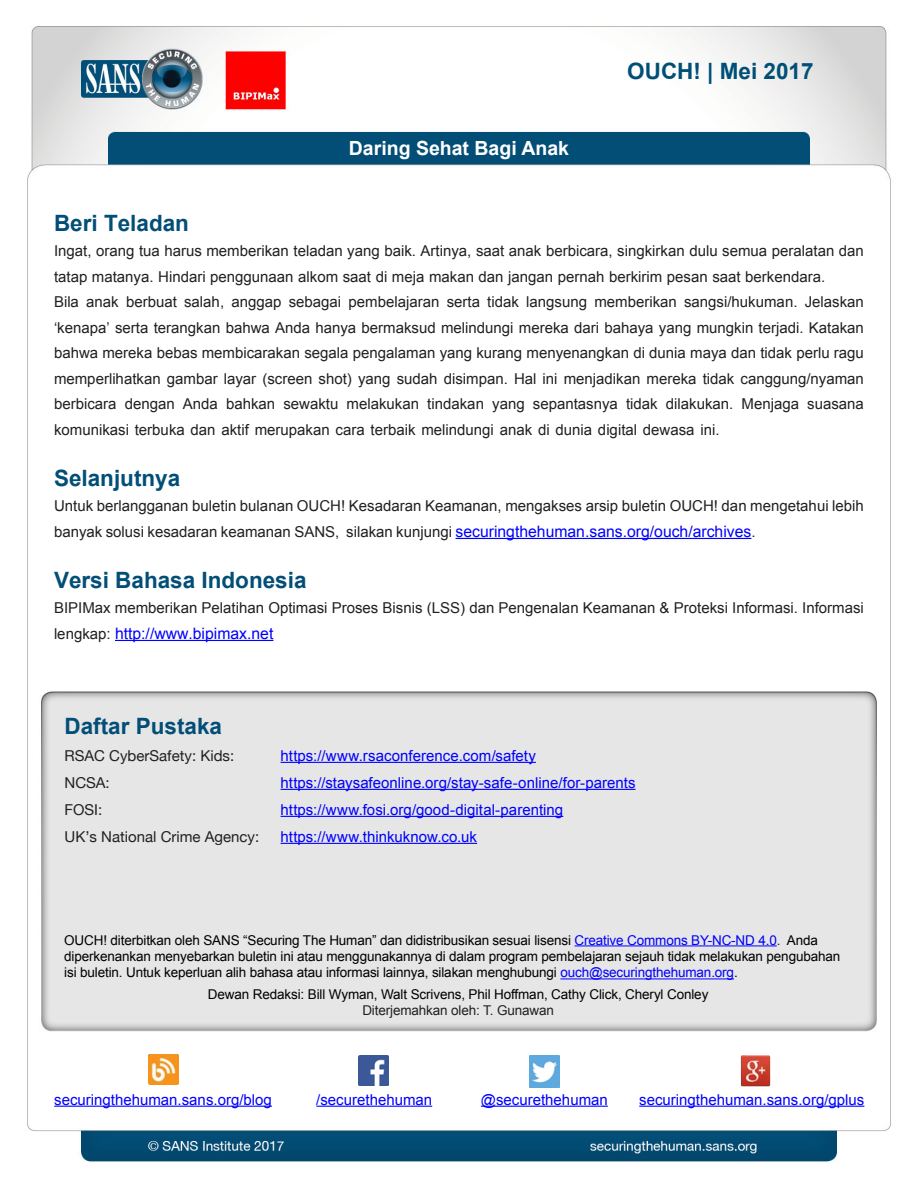
<style>
.page{position:relative;width:918px;height:1188px;background:#fff}
.page>*{position:absolute;margin:0;border:0;box-sizing:border-box;transform-origin:0 0}
.MainText{font:700 22.5px "Arial";color:#024e77}
.t1{font:700 22.5px "Arial";color:#004f77}
.t2{font:700 19.5px "Arial";color:#fff}
.MainText-2{font:15.75px "Arial";color:#00f}
.MainText-3{font:15px/25.5px "Arial";color:#231f20}
.t3{font:15px "Arial";color:#00f}
.t4{font:15px "Helvetica Neue";color:#231f20}
.t5{font:13.5px/16.5px "Arial";letter-spacing:-.01em;color:#000}
.t6{font:13.5px "Arial";letter-spacing:-.01em;color:#231f20}
.s1{font-size:15.75px;color:#00f}
.s2{font-size:15px;color:#231f20}
.s3{color:#00f}
.s4{color:#231f20}
</style>
<div class="page">
<img style="left:27px;top:26px;width:864px;height:1136px">
<hr style="left:456px;top:538px;width:295px;height:1px;background:#00f">
<hr style="left:115px;top:640px;width:158px;height:1px;background:#00f">
<hr style="left:575px;top:945px;width:202px;height:1px;background:#00f">
<hr style="left:560px;top:978px;width:174px;height:1px;background:#00f">
<hr style="left:281px;top:762px;width:255px;height:1px;background:#00f">
<hr style="left:281px;top:789px;width:355px;height:1px;background:#00f">
<hr style="left:281px;top:816px;width:282px;height:1px;background:#00f">
<hr style="left:281px;top:843px;width:196px;height:1px;background:#00f">
<img style="left:148px;top:1054px;width:30px;height:30px">
<hr style="left:54px;top:1106px;width:218px;height:1px;background:#00f">
<img style="left:359px;top:1055px;width:30px;height:30px">
<hr style="left:316px;top:1106px;width:116px;height:1px;background:#00f">
<img style="left:530px;top:1055px;width:30px;height:32px">
<hr style="left:481px;top:1106px;width:127px;height:1px;background:#00f">
<img style="left:741px;top:1054px;width:30px;height:32px">
<hr style="left:639px;top:1106px;width:225px;height:1px;background:#00f">
<h2 class="t2" style="left:349px;top:136px;width:222px">Daring Sehat Bagi Anak</h2>
<h1 class="t1" style="left:627px;top:56px;width:188px">OUCH! | Mei 2017</h1>
<p class="MainText" style="left:54px;top:208px;width:137px">Beri Teladan</p>
<p class="MainText-3" style="left:54px;top:238px;width:811px">Ingat, orang tua harus memberikan teladan yang baik. Artinya, saat anak berbicara, singkirkan dulu semua peralatan dan tatap matanya. Hindari penggunaan alkom saat di meja makan dan jangan pernah berkirim pesan saat berkendara.</p>
<p class="MainText-3" style="left:805px;top:289px;width:61px">Jelaskan</p>
<p class="MainText-3" style="left:684px;top:289px;width:115px">sangsi/hukuman.</p>
<p class="MainText-3" style="left:54px;top:289px;width:27px">Bila</p>
<p class="MainText-3" style="left:54px;top:315px;width:811px">‘kenapa’ serta terangkan bahwa Anda hanya bermaksud melindungi mereka dari bahaya yang mungkin terjadi. Katakan</p>
<p class="MainText-3" style="left:54px;top:340px;width:811px">bahwa mereka bebas membicarakan segala pengalaman yang kurang menyenangkan di dunia maya dan tidak perlu ragu</p>
<p class="MainText-3" style="left:54px;top:366px;width:811px">memperlihatkan gambar layar (screen shot) yang sudah disimpan. Hal ini menjadikan mereka tidak canggung/nyaman</p>
<p class="MainText-3" style="left:807px;top:391px;width:58px">suasana</p>
<p class="MainText-3" style="left:86px;top:289px;width:34px">anak</p>
<p class="MainText-3" style="left:126px;top:289px;width:52px">berbuat</p>
<p class="MainText-3" style="left:184px;top:289px;width:42px">salah,</p>
<p class="MainText-3" style="left:289px;top:289px;width:54px">sebagai</p>
<p class="MainText-3" style="left:349px;top:289px;width:92px">pembelajaran</p>
<p class="MainText-3" style="left:487px;top:289px;width:33px">tidak</p>
<p class="MainText-3" style="left:526px;top:289px;width:62px">langsung</p>
<p class="MainText-3" style="left:594px;top:289px;width:84px">memberikan</p>
<p class="MainText-3" style="left:447px;top:289px;width:35px">serta</p>
<p class="MainText-3" style="left:231px;top:289px;width:52px">anggap</p>
<p class="MainText-3" style="left:54px;top:391px;width:667px">berbicara<br>komunikasi terbuka dan aktif merupakan cara terbaik melindungi anak di dunia digital dewasa ini.</p>
<p class="MainText" style="left:54px;top:463px;width:128px">Selanjutnya</p>
<p class="MainText-3" style="left:54px;top:493px;width:811px">Untuk berlangganan buletin bulanan OUCH! Kesadaran Keamanan, mengakses arsip buletin OUCH! dan mengetahui lebih banyak solusi kesadaran keamanan SANS, silakan kunjungi <span class="s1">securingthehuman.sans.org/ouch/archives</span>.</p>
<p class="MainText" style="left:54px;top:565px;width:254px">Versi Bahasa Indonesia</p>
<p class="MainText-3" style="left:54px;top:595px;width:811px">BIPIMax memberikan Pelatihan Optimasi Proses Bisnis (LSS) dan Pengenalan Keamanan &amp; Proteksi Informasi. Informasi</p>
<p class="MainText-2" style="left:54px;top:623px;width:221px"><span class="s2">lengkap:</span> http://www.bipimax.net</p>
<p class="MainText-3" style="left:125px;top:391px;width:52px">dengan</p>
<p class="MainText-3" style="left:183px;top:391px;width:37px">Anda</p>
<p class="MainText-3" style="left:226px;top:391px;width:51px">bahkan</p>
<p class="MainText-3" style="left:283px;top:391px;width:57px">sewaktu</p>
<p class="MainText-3" style="left:347px;top:391px;width:74px">melakukan</p>
<p class="MainText-3" style="left:427px;top:391px;width:58px">tindakan</p>
<p class="MainText-3" style="left:626px;top:391px;width:33px">tidak</p>
<p class="MainText-3" style="left:666px;top:391px;width:69px">dilakukan.</p>
<p class="MainText-3" style="left:742px;top:391px;width:59px">Menjaga</p>
<p class="MainText-3" style="left:533px;top:391px;width:87px">sepantasnya</p>
<p class="MainText-3" style="left:492px;top:391px;width:34px">yang</p>
<p class="MainText" style="left:65px;top:711px;width:159px">Daftar Pustaka</p>
<p class="t4" style="left:65px;top:745px;width:171px">RSAC CyberSafety: Kids:</p>
<p class="t3" style="left:281px;top:746px;width:257px">https://www.rsaconference.com/safety</p>
<p class="t4" style="left:65px;top:772px;width:47px">NCSA:</p>
<p class="t3" style="left:281px;top:773px;width:356px">https://staysafeonline.org/stay-safe-online/for-parents</p>
<p class="t4" style="left:65px;top:799px;width:39px">FOSI:</p>
<p class="t3" style="left:281px;top:800px;width:284px">https://www.fosi.org/good-digital-parenting</p>
<p class="t4" style="left:65px;top:826px;width:196px">UK s’ National Crime Agency:</p>
<p class="t3" style="left:281px;top:827px;width:198px">https://www.thinkuknow.co.uk</p>
<p class="t5" style="left:64px;top:932px;width:778px">OUCH! diterbitkan oleh SANS “Securing The Human” dan didistribusikan sesuai lisensi <span class="s3">Creative Commons BY-NC-ND 4.0</span><span class="s4">. </span>diperkenankan menyebarkan buletin ini atau menggunakannya di dalam program pembelajaran sejauh tidak melakukan pengubahan isi buletin. Untuk keperluan alih bahasa atau informasi lainnya, silakan menghubungi <span class="s3">ouch@securingthehuman.org</span>.</p>
<p class="t5" style="left:208px;top:986px;width:502px">Dewan Redaksi: Bill Wyman, Walt Scrivens, Phil Hoffman, Cathy Click, Cheryl Conley</p>
<p class="t6" style="left:362px;top:1001px;width:193px">Diterjemahkan oleh .T: Gunawan</p>
<p class="t5" style="left:787px;top:932px;width:33px">Anda</p>
<p class="t3" style="left:54px;top:1090px;width:219px">securingthehuman.sans.org/blog</p>
<p class="t3" style="left:316px;top:1090px;width:117px">/securethehuman</p>
<p class="t3" style="left:481px;top:1090px;width:128px">@securethehuman</p>
<p class="t3" style="left:639px;top:1090px;width:227px">securingthehuman.sans.org/gplus</p>
</div>
